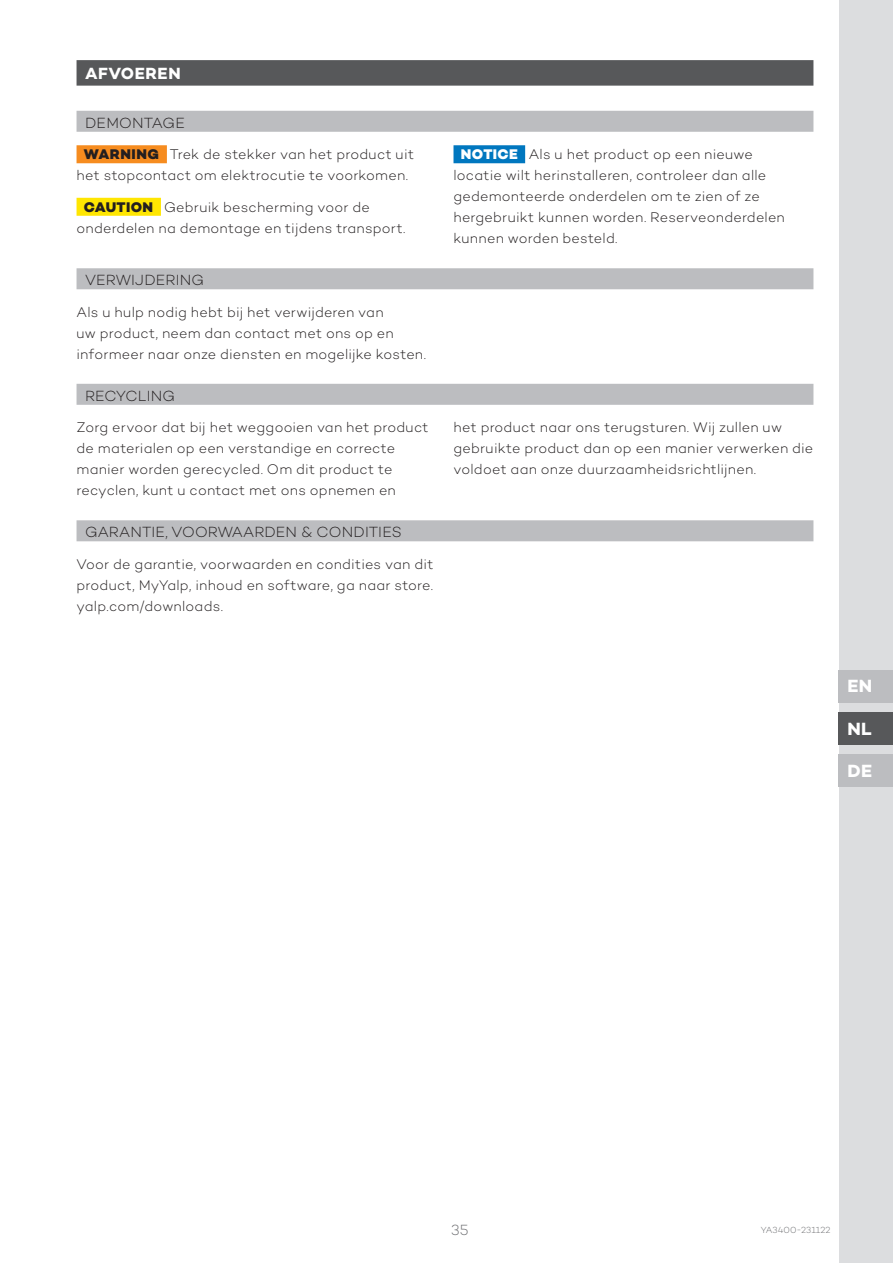
<style>
.page{position:relative;width:893px;height:1263px;background:#fff}
.page>*{position:absolute;margin:0;border:0;box-sizing:border-box;transform-origin:0 0}
.t1{font:700 18px "Campton";color:#fff}
.t2{font:700 16.5px "Campton";letter-spacing:.03em;color:#fff}
.t3{font:300 15px "Campton";letter-spacing:.01em;color:#231f20}
.t4{font:300 15px "Campton";color:#6c6d70}
.t5{font:300 14.25px/21px "Campton";letter-spacing:.015em;color:#231f20}
.t6{font:300 9px "Campton";color:#6c6d70}
.s1{font-weight:800}
.s2{font-weight:800;color:#fff}
</style>
<div class="page">
<div style="left:839px;top:0;width:54px;height:1263px;background:#dcdddf"></div>
<div style="left:839px;top:670px;width:54px;height:32px;background:#bcbdc0"></div>
<div style="left:839px;top:754px;width:54px;height:33px;background:#bcbdc0"></div>
<div style="left:839px;top:712px;width:54px;height:32px;background:#57585a"></div>
<div style="left:77px;top:60px;width:736px;height:26px;background:#57585a"></div>
<div style="left:77px;top:111px;width:736px;height:21px;background:#bcbdc0"></div>
<div style="left:77px;top:145px;width:90px;height:18px;background:#f68c1f"></div>
<div style="left:77px;top:198px;width:84px;height:18px;background:#ffe601"></div>
<div style="left:453px;top:145px;width:72px;height:18px;background:#0077bf"></div>
<div style="left:77px;top:268px;width:736px;height:21px;background:#bcbdc0"></div>
<div style="left:77px;top:384px;width:736px;height:21px;background:#bcbdc0"></div>
<div style="left:77px;top:520px;width:736px;height:21px;background:#bcbdc0"></div>
<p class="t2" style="left:85px;top:63px;width:97px">AFVOEREN</p>
<p class="t3" style="left:85px;top:113px;width:101px">DEMONTAGE</p>
<p class="t5" style="left:77px;top:143px;width:339px;text-align:center"><span class="s1">WARNING</span> Trek de stekker van het product uit het stopcontact om elektrocutie te voorkomen.</p>
<p class="t5" style="left:77px;top:196px;width:331px;text-indent:7px"><span class="s1">CAUTION</span> Gebruik bescherming voor de onderdelen na demontage en tijdens transport.</p>
<p class="t5" style="left:453px;top:143px;width:333px;text-indent:7px"><span class="s2">NOTICE</span> Als u het product op een nieuwe locatie wilt herinstalleren, controleer dan alle gedemonteerde onderdelen om te zien of ze hergebruikt kunnen worden. Reserveonderdelen kunnen worden besteld.</p>
<p class="t3" style="left:85px;top:271px;width:120px">VERWIJDERING</p>
<p class="t5" style="left:77px;top:301px;width:351px">Als u hulp nodig hebt bij het verwijderen van<br>uw product, neem dan contact met ons op en informeer naar onze diensten en mogelijke kosten.</p>
<p class="t3" style="left:85px;top:386px;width:91px">RECYCLING</p>
<p class="t5" style="left:77px;top:416px;width:354px">Zorg ervoor dat bij het weggooien van het product de materialen op een verstandige en correcte manier worden gerecycled. Om dit product te recyclen, kunt u contact met ons opnemen en</p>
<p class="t5" style="left:453px;top:416px;width:361px">het product naar ons terugsturen. Wij zullen uw gebruikte product dan op een manier verwerken die voldoet aan onze duurzaamheidsrichtlijnen.</p>
<p class="t3" style="left:85px;top:523px;width:318px">GARANTIE, VOORWAARDEN &amp; CONDITIES</p>
<p class="t5" style="left:77px;top:553px;width:358px;text-align:justify">Voor de garantie, voorwaarden en condities van dit product, MyYalp, inhoud en software, ga naar store. yalp.com/downloads.</p>
<p class="t1" style="left:848px;top:675px;width:26px">EN</p>
<p class="t1" style="left:848px;top:717px;width:26px">NL</p>
<p class="t1" style="left:848px;top:759px;width:26px">DE</p>
<p class="t4" style="left:451px;top:1221px;width:19px">35</p>
<p class="t6" style="left:761px;top:1225px;width:71px">YA3400-231122</p>
</div>
